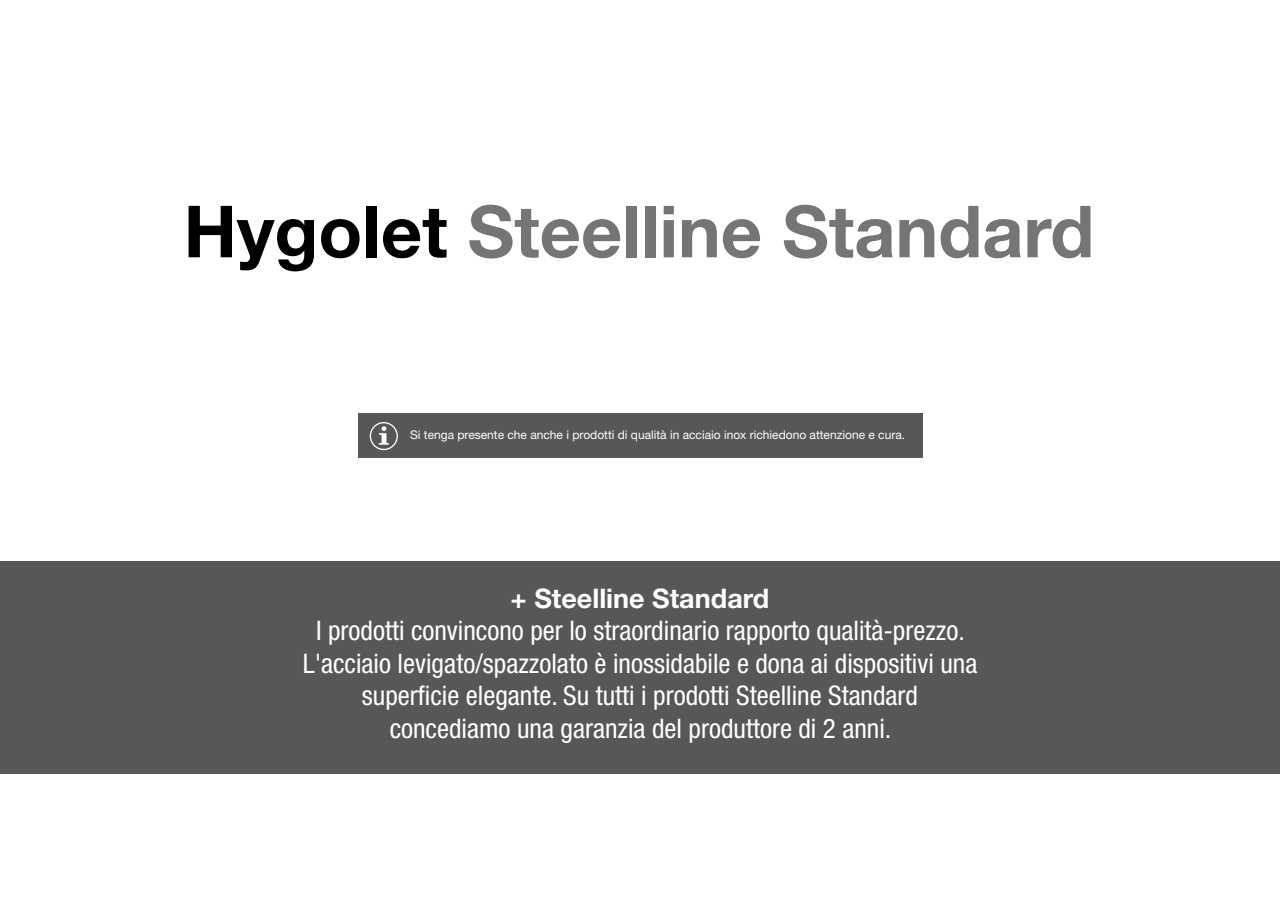
<style>
.page{position:relative;width:1280px;height:910px;background:#fff}
.page>*{position:absolute;margin:0;border:0;box-sizing:border-box;transform-origin:0 0}
.t1{font:700 72px "Helvetica Neue LT Std";color:#757574}
.t2{font:condensed 27px/32.4px "Helvetica Neue LT Std";color:#fff;text-align:center}
.t3{font:700 27px "Helvetica Neue LT Std";color:#fff}
.t4{font:12px "Helvetica Neue LT Std";color:#fff}
.s1{color:#000}
</style>
<div class="page">
<div style="left:0;top:561px;width:1280px;height:213px;background:#575756"></div>
<div style="left:358px;top:413px;width:564px;height:44px;background:#575756"></div>
<svg style="left:370px;top:422px;width:28px;height:28px"></svg>
<h1 class="t1" style="left:184px;top:187px;width:912px"><span class="s1">Hygolet</span> Steelline Standard</h1>
<p class="t4" style="left:410px;top:427px;width:496px">Si tenga presente che anche i prodotti di qualità in acciaio inox richiedono attenzione e cura.</p>
<p class="t3" style="left:511px;top:582px;width:260px">+ Steelline Standard</p>
<p class="t2" style="left:303px;top:614px;width:676px">I prodotti convincono per lo straordinario rapporto qualità-prezzo.<br>L'acciaio levigato/spazzolato è inossidabile e dona ai dispositivi una superficie elegante. Su tutti i prodotti Steelline Standard concediamo una garanzia del produttore di 2 anni.</p>
</div>
